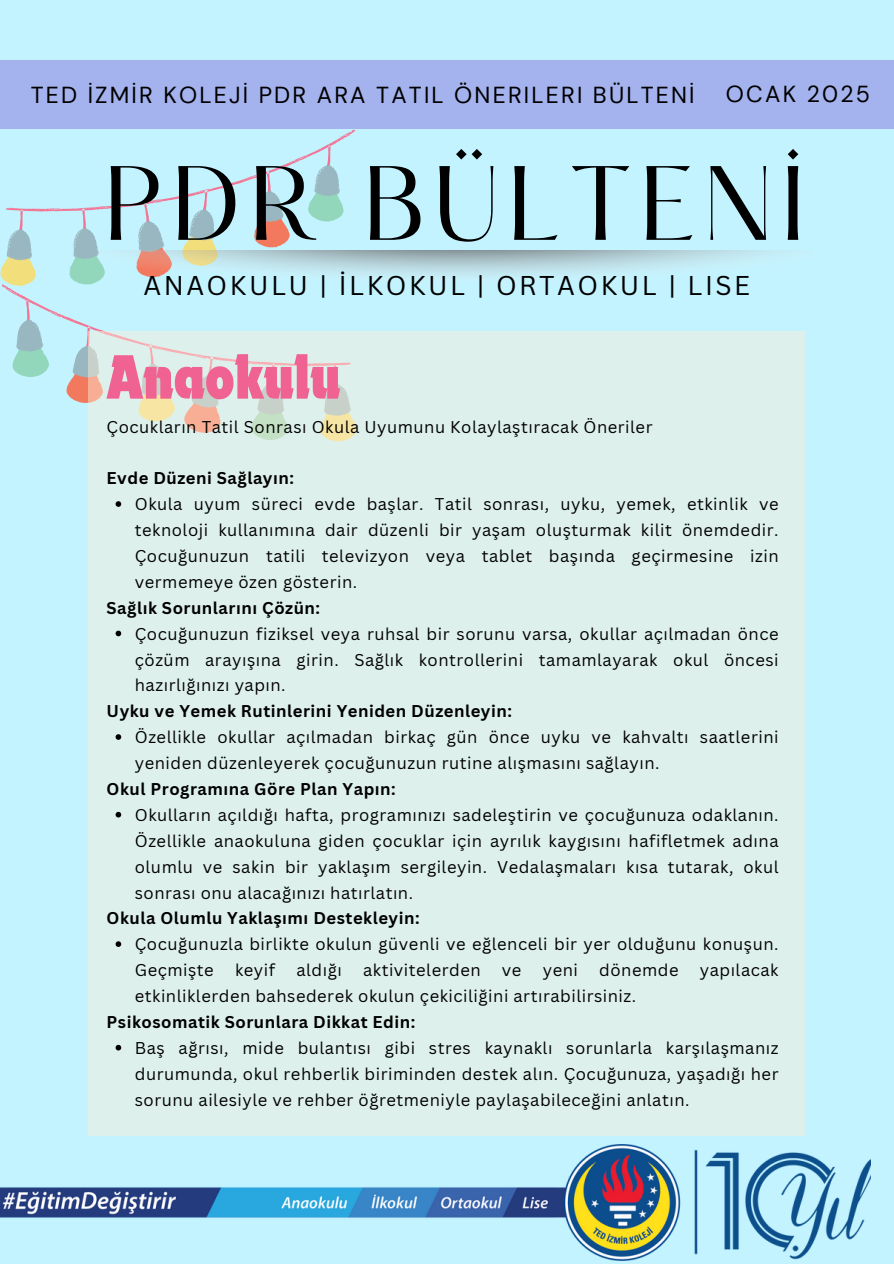
<style>
.page{position:relative;width:894px;height:1264px;background:#fff}
.page>*{position:absolute;margin:0;border:0;box-sizing:border-box;transform-origin:0 0}
.t1{font:92.1px "Hatton";letter-spacing:.095em;color:#000}
.t2{font:700 condensed 65.1px "Dynamo Com";color:#f06292}
.t3{font:26.4px "Canva Sans";letter-spacing:.095em;color:#000}
.t4{font:23.1px "DM Sans";letter-spacing:.095em;color:#000}
.t5{font:16.65px/25.8px "Canva Sans";letter-spacing:.03em;color:#000;text-align:justify}
.t6{font:700 16.65px "Canva Sans";letter-spacing:.03em;color:#000}
</style>
<div class="page">
<div style="left:0;top:0;width:893px;height:1263px;background:#c2f3ff"></div>
<div style="left:0;top:60px;width:893px;height:69px;background:#a4b2ed"></div>
<svg style="left:2px;top:130px;width:353px;height:159px"></svg>
<svg style="left:6px;top:164px;width:345px;height:239px"></svg>
<div style="left:88px;top:331px;width:716px;height:804px;background:#ddf0eb"></div>
<img style="left:97px;top:250px;width:682px;height:35px">
<img style="left:0;top:1144px;width:870px;height:116px">
<svg style="left:116px;top:501px;width:5px;height:6px"></svg>
<svg style="left:116px;top:630px;width:5px;height:6px"></svg>
<svg style="left:116px;top:734px;width:5px;height:5px"></svg>
<svg style="left:116px;top:811px;width:5px;height:6px"></svg>
<svg style="left:116px;top:941px;width:5px;height:5px"></svg>
<svg style="left:116px;top:1044px;width:5px;height:6px"></svg>
<p class="t4" style="left:31px;top:80px;width:665px">TED İZMİR KOLEJİ PDR ARA TATIL ÖNERILERI BÜLTENİ</p>
<p class="t4" style="left:725px;top:79px;width:145px">OCAK 2025</p>
<p class="t1" style="left:104px;top:161px;width:701px">PDR BÜLTENİ</p>
<h5 class="t3" style="left:143px;top:267px;width:608px">ANAOKULU | İLKOKUL | ORTAOKUL | LISE</h5>
<h5 class="t2" style="left:107px;top:339px;width:235px">Anaokulu</h5>
<h4 class="t5" style="left:107px;top:413px;width:547px">Çocukların Tatil Sonrası Okula Uyumunu Kolaylaştıracak Öneriler</h4>
<h4 class="t6" style="left:107px;top:466px;width:189px">Evde Düzeni Sağlayın:</h4>
<p class="t5" style="left:135px;top:491px;width:645px">Okula uyum süreci evde başlar. Tatil sonrası, uyku, yemek, etkinlik ve teknoloji kullanımına dair düzenli bir yaşam oluşturmak kilit önemdedir.<br>Çocuğunuzun tatili televizyon veya tablet başında geçirmesine izin vermemeye özen gösterin.</p>
<h1 class="t6" style="left:107px;top:596px;width:215px">Sağlık Sorunlarını Çözün:</h1>
<p class="t5" style="left:135px;top:620px;width:645px">Çocuğunuzun fiziksel veya ruhsal bir sorunu varsa, okullar açılmadan önce çözüm arayışına girin. Sağlık kontrollerini tamamlayarak okul öncesi hazırlığınızı yapın.</p>
<h3 class="t6" style="left:107px;top:699px;width:407px">Uyku ve Yemek Rutinlerini Yeniden Düzenleyin:</h3>
<h2 class="t5" style="left:135px;top:723px;width:645px">Özellikle okullar açılmadan birkaç gün önce uyku ve kahvaltı saatlerini yeniden düzenleyerek çocuğunuzun rutine alışmasını sağlayın.</h2>
<p class="t6" style="left:107px;top:777px;width:291px">Okul Programına Göre Plan Yapın:</p>
<h5 class="t5" style="left:135px;top:801px;width:645px">Okulların açıldığı hafta, programınızı sadeleştirin ve çocuğunuza odaklanın.<br>Özellikle anaokuluna giden çocuklar için ayrılık kaygısını hafifletmek adına olumlu ve sakin bir yaklaşım sergileyin. Vedalaşmaları kısa tutarak, okul sonrası onu alacağınızı hatırlatın.</h5>
<p class="t6" style="left:107px;top:906px;width:314px">Okula Olumlu Yaklaşımı Destekleyin:</p>
<h5 class="t5" style="left:135px;top:930px;width:645px">Çocuğunuzla birlikte okulun güvenli ve eğlenceli bir yer olduğunu konuşun.<br>Geçmişte</h5>
<h5 class="t5" style="left:235px;top:956px;width:42px">keyif</h5>
<h5 class="t5" style="left:296px;top:956px;width:47px">aldığı</h5>
<h5 class="t5" style="left:363px;top:956px;width:119px">aktivitelerden</h5>
<h5 class="t5" style="left:502px;top:956px;width:21px">ve</h5>
<h5 class="t5" style="left:542px;top:956px;width:37px">yeni</h5>
<h5 class="t5" style="left:599px;top:956px;width:81px">dönemde</h5>
<h5 class="t5" style="left:699px;top:956px;width:80px">yapılacak</h5>
<h5 class="t5" style="left:135px;top:982px;width:503px">etkinliklerden bahsederek okulun çekiciliğini artırabilirsiniz.</h5>
<p class="t6" style="left:107px;top:1010px;width:310px">Psikosomatik Sorunlara Dikkat Edin:</p>
<h5 class="t5" style="left:135px;top:1034px;width:645px">Baş ağrısı, mide bulantısı gibi stres kaynaklı sorunlarla karşılaşmanız durumunda, okul rehberlik biriminden destek alın. Çocuğunuza, yaşadığı her sorunu ailesiyle ve rehber öğretmeniyle paylaşabileceğini anlatın.</h5>
</div>
